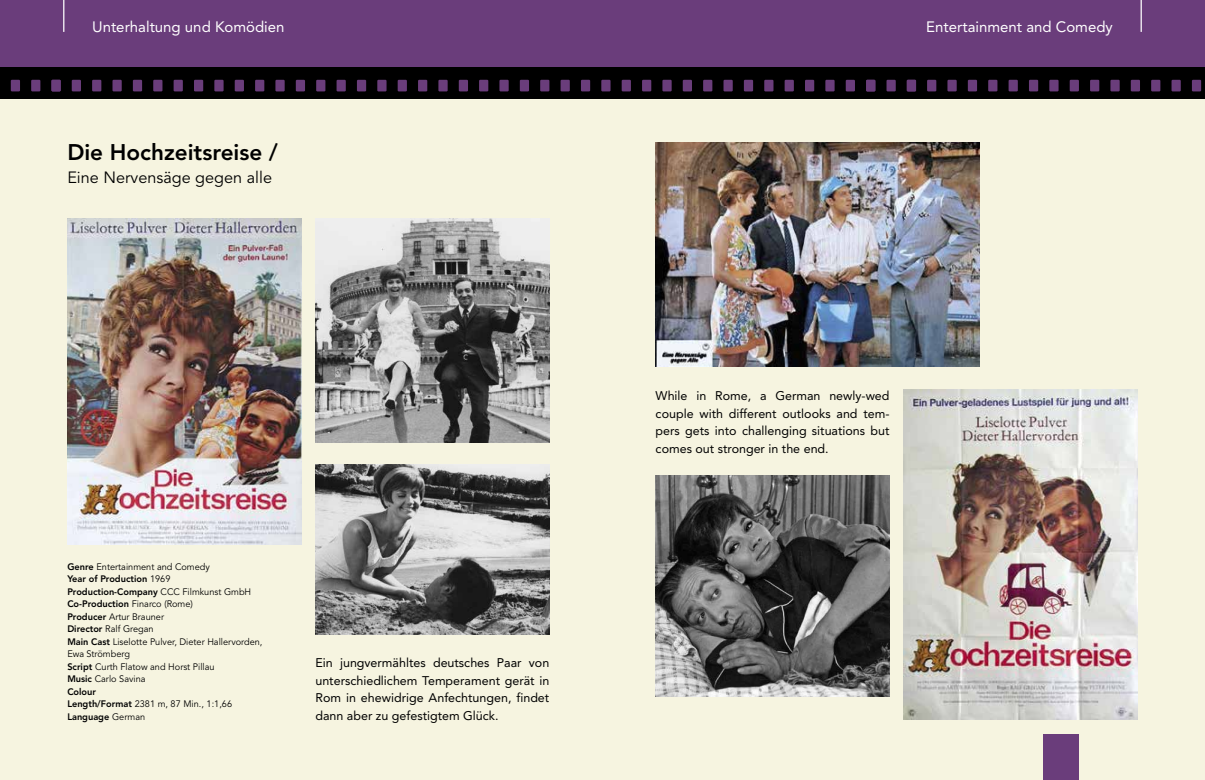
<style>
.page{position:relative;width:1205px;height:780px;background:#fff}
.page>*{position:absolute;margin:0;border:0;box-sizing:border-box;transform-origin:0 0}
.t1{font:800 22.5px "Avenir";color:#000}
.t2{font:16.25px "Avenir LT Pro";color:#000}
.t3{font:15px "Avenir";color:#fff}
.t4{font:12.5px/17.5px "Avenir";color:#000;text-align:justify}
.t5{font:9.38px/12.5px "Avenir LT Pro";color:#000}
.t6{font:800 9.38px/12.5px "Avenir";color:#000}
.s1{font-family:"Avenir";font-weight:800}
.s2{font-family:"Avenir LT Pro";font-weight:400}
</style>
<div class="page">
<div style="left:0;top:99px;width:1205px;height:681px;background:#f6f4e0"></div>
<div style="left:0;top:0;width:1205px;height:67px;background:#6a3d7b"></div>
<hr style="left:63px;top:0;width:1px;height:32px;background:#fff">
<hr style="left:1140px;top:0;width:2px;height:32px;background:#fff">
<div style="left:0;top:67px;width:1205px;height:32px;background:#000"></div>
<div style="left:1044px;top:733px;width:35px;height:47px;background:#6a3d7b"></div>
<div style="left:72px;top:80px;width:9px;height:11px;background:#6a3d7b"></div>
<div style="left:92px;top:80px;width:9px;height:11px;background:#6a3d7b"></div>
<div style="left:11px;top:80px;width:9px;height:11px;background:#6a3d7b"></div>
<div style="left:31px;top:80px;width:9px;height:11px;background:#6a3d7b"></div>
<div style="left:52px;top:80px;width:9px;height:11px;background:#6a3d7b"></div>
<div style="left:112px;top:80px;width:10px;height:11px;background:#6a3d7b"></div>
<div style="left:133px;top:80px;width:9px;height:11px;background:#6a3d7b"></div>
<div style="left:153px;top:80px;width:9px;height:11px;background:#6a3d7b"></div>
<div style="left:174px;top:80px;width:9px;height:11px;background:#6a3d7b"></div>
<div style="left:194px;top:80px;width:9px;height:11px;background:#6a3d7b"></div>
<div style="left:214px;top:80px;width:10px;height:11px;background:#6a3d7b"></div>
<div style="left:235px;top:80px;width:9px;height:11px;background:#6a3d7b"></div>
<div style="left:255px;top:80px;width:9px;height:11px;background:#6a3d7b"></div>
<div style="left:275px;top:80px;width:10px;height:11px;background:#6a3d7b"></div>
<div style="left:296px;top:80px;width:9px;height:11px;background:#6a3d7b"></div>
<div style="left:316px;top:80px;width:9px;height:11px;background:#6a3d7b"></div>
<div style="left:336px;top:80px;width:10px;height:11px;background:#6a3d7b"></div>
<div style="left:357px;top:80px;width:9px;height:11px;background:#6a3d7b"></div>
<div style="left:377px;top:80px;width:9px;height:11px;background:#6a3d7b"></div>
<div style="left:398px;top:80px;width:9px;height:11px;background:#6a3d7b"></div>
<div style="left:418px;top:80px;width:9px;height:11px;background:#6a3d7b"></div>
<div style="left:438px;top:80px;width:10px;height:11px;background:#6a3d7b"></div>
<div style="left:459px;top:80px;width:9px;height:11px;background:#6a3d7b"></div>
<div style="left:927px;top:80px;width:9px;height:11px;background:#6a3d7b"></div>
<div style="left:947px;top:80px;width:9px;height:11px;background:#6a3d7b"></div>
<div style="left:886px;top:80px;width:10px;height:11px;background:#6a3d7b"></div>
<div style="left:907px;top:80px;width:9px;height:11px;background:#6a3d7b"></div>
<div style="left:968px;top:80px;width:9px;height:11px;background:#6a3d7b"></div>
<div style="left:988px;top:80px;width:9px;height:11px;background:#6a3d7b"></div>
<div style="left:1008px;top:80px;width:10px;height:11px;background:#6a3d7b"></div>
<div style="left:1029px;top:80px;width:9px;height:11px;background:#6a3d7b"></div>
<div style="left:1049px;top:80px;width:9px;height:11px;background:#6a3d7b"></div>
<div style="left:1069px;top:80px;width:10px;height:11px;background:#6a3d7b"></div>
<div style="left:1090px;top:80px;width:9px;height:11px;background:#6a3d7b"></div>
<div style="left:1110px;top:80px;width:9px;height:11px;background:#6a3d7b"></div>
<div style="left:1131px;top:80px;width:9px;height:11px;background:#6a3d7b"></div>
<div style="left:1151px;top:80px;width:9px;height:11px;background:#6a3d7b"></div>
<div style="left:1171px;top:80px;width:10px;height:11px;background:#6a3d7b"></div>
<div style="left:1192px;top:80px;width:9px;height:11px;background:#6a3d7b"></div>
<div style="left:479px;top:80px;width:9px;height:11px;background:#6a3d7b"></div>
<div style="left:499px;top:80px;width:10px;height:11px;background:#6a3d7b"></div>
<div style="left:520px;top:80px;width:9px;height:11px;background:#6a3d7b"></div>
<div style="left:540px;top:80px;width:9px;height:11px;background:#6a3d7b"></div>
<div style="left:560px;top:80px;width:10px;height:11px;background:#6a3d7b"></div>
<div style="left:581px;top:80px;width:9px;height:11px;background:#6a3d7b"></div>
<div style="left:601px;top:80px;width:9px;height:11px;background:#6a3d7b"></div>
<div style="left:622px;top:80px;width:9px;height:11px;background:#6a3d7b"></div>
<div style="left:642px;top:80px;width:9px;height:11px;background:#6a3d7b"></div>
<div style="left:662px;top:80px;width:10px;height:11px;background:#6a3d7b"></div>
<div style="left:683px;top:80px;width:9px;height:11px;background:#6a3d7b"></div>
<div style="left:703px;top:80px;width:9px;height:11px;background:#6a3d7b"></div>
<div style="left:723px;top:80px;width:10px;height:11px;background:#6a3d7b"></div>
<div style="left:744px;top:80px;width:9px;height:11px;background:#6a3d7b"></div>
<div style="left:764px;top:80px;width:9px;height:11px;background:#6a3d7b"></div>
<div style="left:784px;top:80px;width:10px;height:11px;background:#6a3d7b"></div>
<div style="left:805px;top:80px;width:9px;height:11px;background:#6a3d7b"></div>
<div style="left:825px;top:80px;width:9px;height:11px;background:#6a3d7b"></div>
<div style="left:846px;top:80px;width:9px;height:11px;background:#6a3d7b"></div>
<div style="left:866px;top:80px;width:9px;height:11px;background:#6a3d7b"></div>
<img style="left:315px;top:218px;width:234px;height:224px">
<img style="left:315px;top:464px;width:234px;height:170px">
<img style="left:67px;top:218px;width:234px;height:326px">
<img style="left:656px;top:476px;width:233px;height:220px">
<img style="left:656px;top:143px;width:323px;height:223px">
<img style="left:904px;top:390px;width:233px;height:329px">
<p class="t3" style="left:92px;top:18px;width:194px">Unterhaltung und Komödien</p>
<p class="t3" style="left:926px;top:18px;width:188px">Entertainment and Comedy</p>
<h1 class="t1" style="left:67px;top:139px;width:212px">Die Hochzeitsreise /</h1>
<h2 class="t2" style="left:67px;top:168px;width:206px">Eine Nervensäge gegen alle</h2>
<p class="t5" style="left:67px;top:560px;width:144px"><span class="s1">Genre</span> Entertainment and Comedy</p>
<p class="t6" style="left:67px;top:572px;width:185px">Year of Production <span class="s2">1969<br></span>Production-Company <span class="s2">CCC Filmkunst GmbH<br></span>Co-Production <span class="s2">Finarco (Rome)</span></p>
<p class="t5" style="left:67px;top:610px;width:197px"><span class="s1">Producer</span> Artur Brauner<br><span class="s1">Director</span> Ralf Gregan<br><span class="s1">Main Cast</span> Liselotte Pulver, Dieter Hallervorden,<br>Ewa Strömberg<br><span class="s1">Script</span> Curth Flatow and Horst Pillau<br><span class="s1">Music</span> Carlo Savina</p>
<p class="t6" style="left:67px;top:685px;width:30px">Colour</p>
<p class="t5" style="left:67px;top:697px;width:166px"><span class="s1">Length/Format</span> 2381 m, 87 Min., 1:1,66</p>
<p class="t6" style="left:67px;top:710px;width:79px">Language <span class="s2">German</span></p>
<p class="t4" style="left:315px;top:654px;width:235px">Ein jungvermähltes deutsches Paar von unterschiedlichem Temperament gerät in Rom in ehewidrige Anfechtungen, findet dann aber zu gefestigtem Glück.</p>
<p class="t4" style="left:656px;top:387px;width:235px">While in Rome, a German newly-wed couple with different outlooks and tem&shy;pers gets into challenging situations but comes out stronger in the end.</p>
</div>
